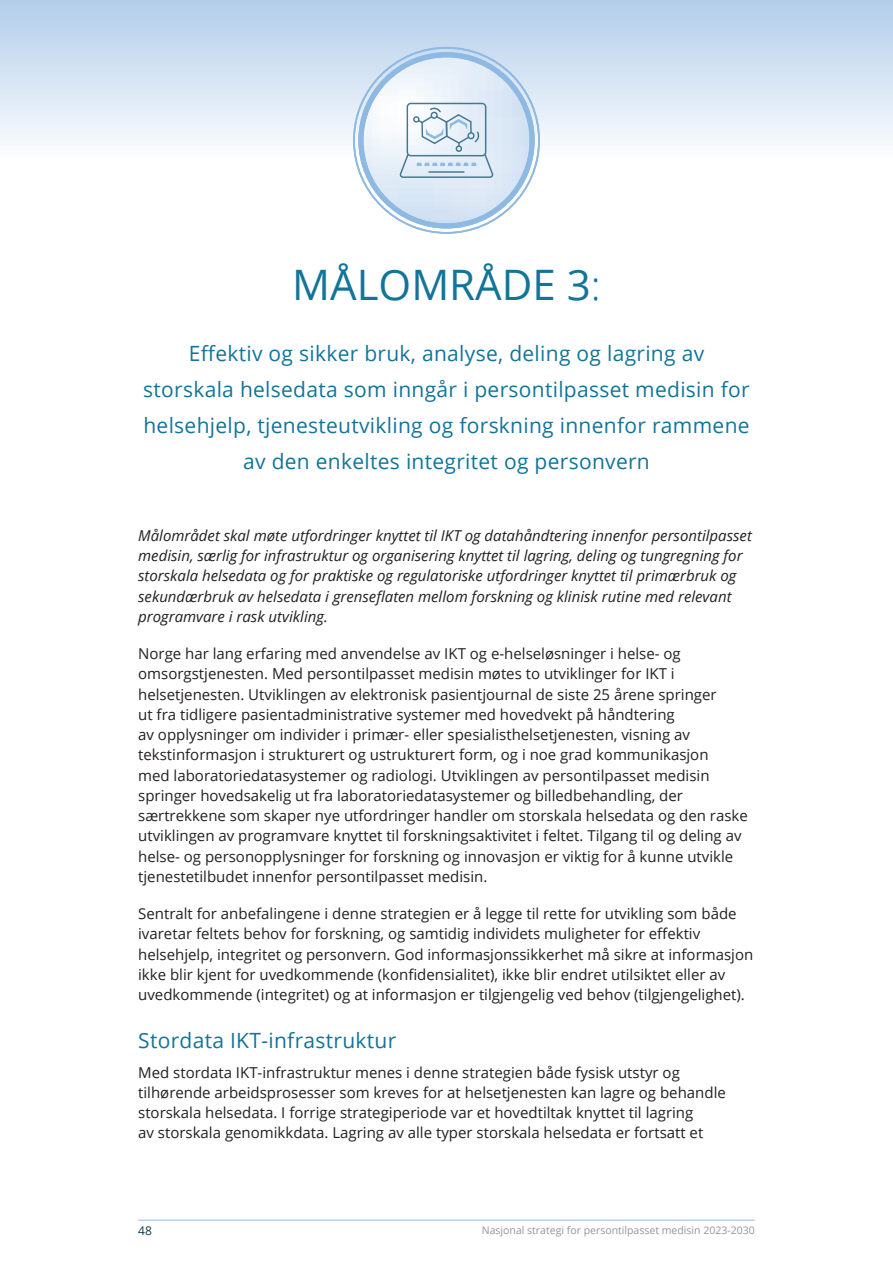
<style>
.page{position:relative;width:893px;height:1263px;background:#fff}
.page>*{position:absolute;margin:0;border:0;box-sizing:border-box;transform-origin:0 0}
.UnOverskrift_1{font:42px "Open Sans";color:#137499}
.UnOverskrift1b{font:21px/36px "Open Sans";letter-spacing:.015em;color:#137499;text-align:center}
.UnOverskrift_2{font:21px "Open Sans";letter-spacing:.015em;color:#137499}
.t1{font:15px/20.2px "Open Sans";color:#231f20}
.t2{font:italic 15px/20.2px "Open Sans";color:#231f20}
.t3{font:12px "Open Sans";color:#0e3d4d}
.t4{font:10.5px "Open Sans";color:#939598}
.s1{font-weight:300}
</style>
<div class="page">
<hr style="left:138px;top:1220px;width:617px;height:1px;background:#8eb9e2">
<div style="left:0;top:0;width:893px;height:157px;background:linear-gradient(to bottom,#b2ccea,#fafcfe)"></div>
<svg style="left:892px;top:0;width:1px;height:157px"></svg>
<svg style="left:364px;top:57px;width:165px;height:166px"></svg>
<div style="left:407px;top:103px;width:79px;height:53px;border:1px solid #457692;border-radius:4px"></div>
<svg style="left:399px;top:107px;width:94px;height:72px"></svg>
<div style="left:358px;top:52px;width:177px;height:176px;border:5px solid #8eb9e2;border-radius:50%"></div>
<h2 class="UnOverskrift_1" style="left:292px;top:256px;width:310px">MÅLOMRÅDE 3<span class="s1">:</span></h2>
<p class="UnOverskrift1b" style="left:143px;top:334px;width:608px">Effektiv og sikker bruk, analyse, deling og lagring av storskala helsedata som inngår i persontilpasset medisin for helsehjelp, tjenesteutvikling og forskning innenfor rammene av den enkeltes integritet og personvern</p>
<p class="t2" style="left:138px;top:525px;width:615px">Målområdet skal møte utfordringer knyttet til IKT og datahåndtering innenfor persontilpasset medisin, særlig for infrastruktur og organisering knyttet til lagring, deling og tungregning for storskala helsedata og for praktiske og regulatoriske utfordringer knyttet til primærbruk og sekundærbruk av helsedata i grenseflaten mellom forskning og klinisk rutine med relevant programvare i rask utvikling.</p>
<p class="t1" style="left:138px;top:643px;width:611px">Norge har lang erfaring med anvendelse av IKT og e-helseløsninger i helse- og omsorgstjenesten. Med persontilpasset medisin møtes to utviklinger for IKT i helsetjenesten. Utviklingen av elektronisk pasientjournal de siste 25 årene springer<br>ut fra tidligere pasientadministrative systemer med hovedvekt på håndtering<br>av opplysninger om individer i primær- eller spesialisthelsetjenesten, visning av tekstinformasjon i strukturert og ustrukturert form, og i noe grad kommunikasjon<br>med laboratoriedatasystemer og radiologi. Utviklingen av persontilpasset medisin springer hovedsakelig ut fra laboratoriedatasystemer og billedbehandling, der særtrekkene som skaper nye utfordringer handler om storskala helsedata og den raske utviklingen av programvare knyttet til forskningsaktivitet i feltet. Tilgang til og deling av helse- og personopplysninger for forskning og innovasjon er viktig for å kunne utvikle tjenestetilbudet innenfor persontilpasset medisin.</p>
<p class="t1" style="left:138px;top:903px;width:617px">Sentralt for anbefalingene i denne strategien er å legge til rette for utvikling som både ivaretar feltets behov for forskning, og samtidig individets muligheter for effektiv helsehjelp, integritet og personvern. God informasjonssikkerhet må sikre at informasjon ikke blir kjent for uvedkommende (konfidensialitet), ikke blir endret utilsiktet eller av uvedkommende (integritet) og at informasjon er tilgjengelig ved behov (tilgjengelighet).</p>
<h3 class="UnOverskrift_2" style="left:138px;top:1026px;width:260px">Stordata IKT-infrastruktur</h3>
<p class="t1" style="left:138px;top:1061px;width:589px">Med stordata IKT-infrastruktur menes i denne strategien både fysisk utstyr og tilhørende arbeidsprosesser som kreves for at helsetjenesten kan lagre og behandle storskala helsedata. I forrige strategiperiode var et hovedtiltak knyttet til lagring<br>av storskala genomikkdata. Lagring av alle typer storskala helsedata er fortsatt et</p>
<p class="t3" style="left:138px;top:1223px;width:15px">48</p>
<p class="t4" style="left:482px;top:1223px;width:274px">Nasjonal strategi for persontilpasset medisin 2023-2030</p>
</div>
